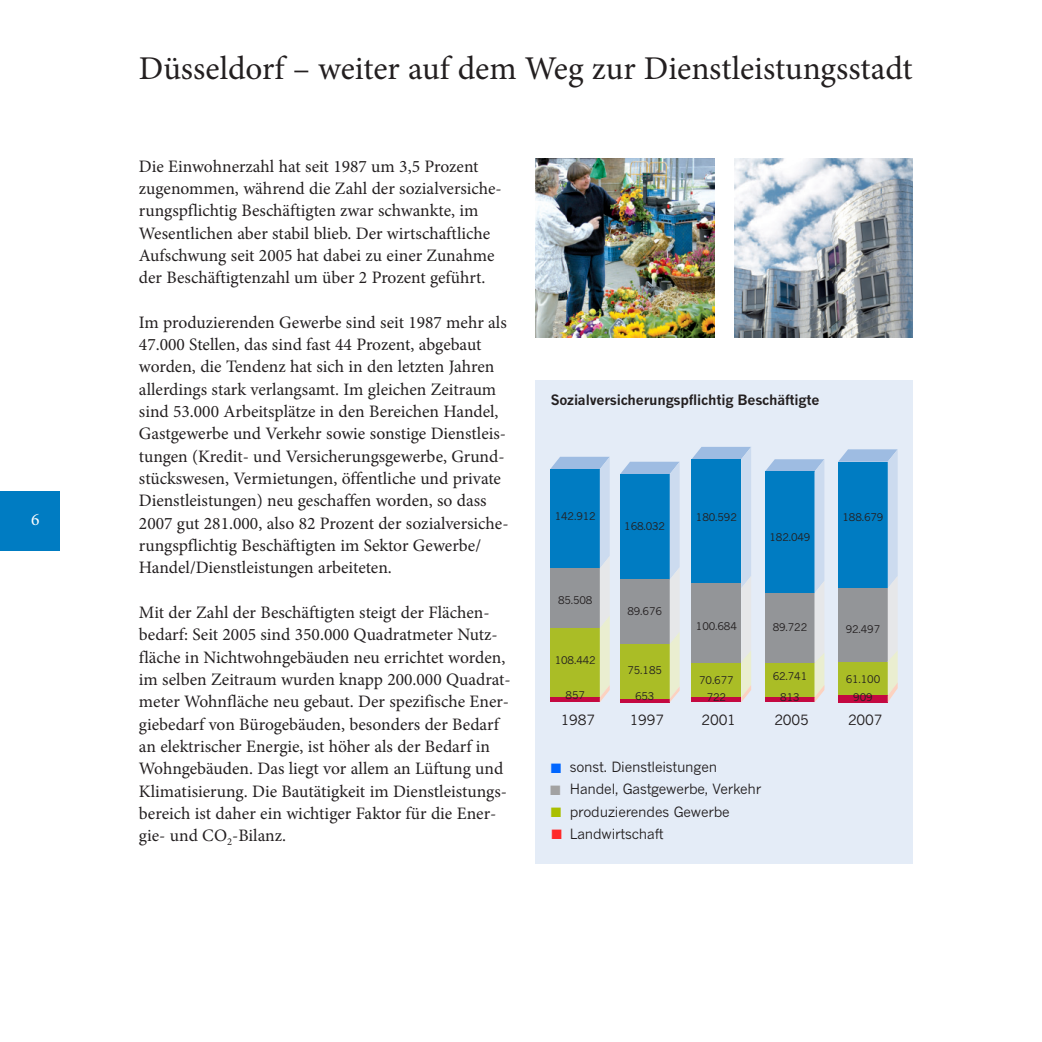
<style>
.page{position:relative;width:1042px;height:1042px;background:#fff}
.page>*{position:absolute;margin:0;border:0;box-sizing:border-box;transform-origin:0 0}
.t1{font:33.25px "Minion Pro";color:#231f20}
.t2{font:17.5px/22.4px "Minion Pro";color:#231f20}
.t3{font:17.5px "Minion Pro";color:#fff}
.t4{font:15.75px "European Pi Three";color:#06f}
.t5{font:15.75px "European Pi Three";color:#a2a2a2}
.t6{font:15.75px "European Pi Three";color:#aabf00}
.t7{font:15.75px "European Pi Three";color:#ff2828}
.t8{font:14px "News Gothic";letter-spacing:-.015em;color:#231f20}
.t9{font:700 14px "News Gothic";letter-spacing:-.015em;color:#231f20}
.t10{font:10.5px "News Gothic";letter-spacing:-.015em;color:#231f20}
</style>
<div class="page">
<div style="left:0;top:491px;width:60px;height:60px;background:#007cc2"></div>
<div style="left:536px;top:380px;width:377px;height:484px;background:#e4ecf7"></div>
<svg style="left:550px;top:457px;width:60px;height:245px;background:#72a198"></svg>
<svg style="left:620px;top:462px;width:59px;height:240px;background:#6d9f9f"></svg>
<svg style="left:691px;top:447px;width:60px;height:255px;background:#6499aa"></svg>
<svg style="left:765px;top:459px;width:59px;height:243px;background:#649aaa"></svg>
<svg style="left:838px;top:449px;width:59px;height:253px;background:#6499aa"></svg>
<img style="left:536px;top:159px;width:178px;height:178px">
<img style="left:734px;top:159px;width:179px;height:178px">
<p class="t3" style="left:31px;top:512px;width:10px">6</p>
<h2 class="t1" style="left:139px;top:55px;width:775px">Düsseldorf – weiter auf dem Weg zur Dienstleistungsstadt</h2>
<p class="t2" style="left:139px;top:156px;width:364px">Die Einwohnerzahl hat seit 1987 um 3,5 Prozent zugenommen, während die Zahl der sozialversiche&shy;rungspflichtig Beschäftigten zwar schwankte, im Wesentlichen aber stabil blieb. Der wirtschaftliche Aufschwung seit 2005 hat dabei zu einer Zunahme der Beschäftigtenzahl um über 2 Prozent geführt.</p>
<p class="t2" style="left:139px;top:313px;width:371px">Im produzierenden Gewerbe sind seit 1987 mehr als 47.000 Stellen, das sind fast 44 Prozent, abgebaut worden, die Tendenz hat sich in den letzten Jahren allerdings stark verlangsamt. Im gleichen Zeitraum sind 53.000 Arbeitsplätze in den Bereichen Handel, Gastgewerbe und Verkehr sowie sonstige Dienstleis&shy;tungen (Kredit- und Versicherungsgewerbe, Grund&shy;stückswesen, Vermietungen, öffentliche und private Dienstleistungen) neu geschaffen worden, so dass 2007 gut 281.000, also 82 Prozent der sozialversiche&shy;rungspflichtig Beschäftigten im Sektor Gewerbe/ Handel/Dienstleistungen arbeiteten.</p>
<p class="t2" style="left:139px;top:603px;width:373px">Mit der Zahl der Beschäftigten steigt der Flächen&shy;bedarf: Seit 2005 sind 350.000 Quadratmeter Nutz&shy;fläche in Nichtwohngebäuden neu errichtet worden, im selben Zeitraum wurden knapp 200.000 Quadrat&shy;meter Wohnfläche neu gebaut. Der spezifische Ener&shy;giebedarf von Bürogebäuden, besonders der Bedarf an elektrischer Energie, ist höher als der Bedarf in Wohngebäuden. Das liegt vor allem an Lüftung und Klimatisierung. Die Bautätigkeit im Dienstleistungs&shy;bereich ist daher ein wichtiger Faktor für die Ener&shy;gie- und CO<sub>2</sub>-Bilanz.</p>
<h4 class="t9" style="left:551px;top:395px;width:270px">Sozialversicherungspflichtig Beschäftigte</h4>
<p class="t10" style="left:555px;top:513px;width:42px">142.912</p>
<p class="t10" style="left:558px;top:596px;width:36px">85.508</p>
<p class="t10" style="left:624px;top:522px;width:42px">168.032</p>
<p class="t10" style="left:627px;top:607px;width:36px">89.676</p>
<p class="t10" style="left:696px;top:513px;width:42px">180.592</p>
<p class="t10" style="left:769px;top:534px;width:42px">182.049</p>
<p class="t10" style="left:842px;top:513px;width:42px">188.679</p>
<p class="t10" style="left:555px;top:656px;width:42px">108.442</p>
<p class="t10" style="left:627px;top:666px;width:36px">75.185</p>
<p class="t10" style="left:696px;top:622px;width:42px">100.684</p>
<p class="t10" style="left:772px;top:623px;width:36px">89.722</p>
<p class="t10" style="left:845px;top:625px;width:36px">92.497</p>
<p class="t10" style="left:699px;top:676px;width:36px">70.677</p>
<p class="t10" style="left:772px;top:672px;width:36px">62.741</p>
<p class="t10" style="left:845px;top:675px;width:36px">61.100</p>
<p class="t10" style="left:565px;top:691px;width:21px">857</p>
<p class="t10" style="left:635px;top:692px;width:21px">653</p>
<p class="t10" style="left:707px;top:693px;width:21px">722</p>
<p class="t10" style="left:780px;top:693px;width:21px">813</p>
<p class="t10" style="left:853px;top:693px;width:21px">909</p>
<p class="t8" style="left:561px;top:715px;width:36px">1987</p>
<p class="t8" style="left:630px;top:715px;width:36px">1997</p>
<p class="t8" style="left:701px;top:715px;width:36px">2001</p>
<p class="t8" style="left:774px;top:715px;width:36px">2005</p>
<p class="t8" style="left:848px;top:715px;width:36px">2007</p>
<p class="t8" style="left:570px;top:761px;width:149px">sonst. Dienstleistungen</p>
<p class="t4" style="left:551px;top:757px;width:12px">K</p>
<p class="t5" style="left:550px;top:779px;width:12px">K</p>
<p class="t6" style="left:551px;top:801px;width:12px">K</p>
<p class="t7" style="left:551px;top:823px;width:12px">K</p>
<p class="t8" style="left:570px;top:784px;width:193px">Handel, Gastgewerbe, Verkehr</p>
<p class="t8" style="left:570px;top:806px;width:161px">produzierendes Gewerbe</p>
<p class="t8" style="left:570px;top:828px;width:95px">Landwirtschaft</p>
</div>
